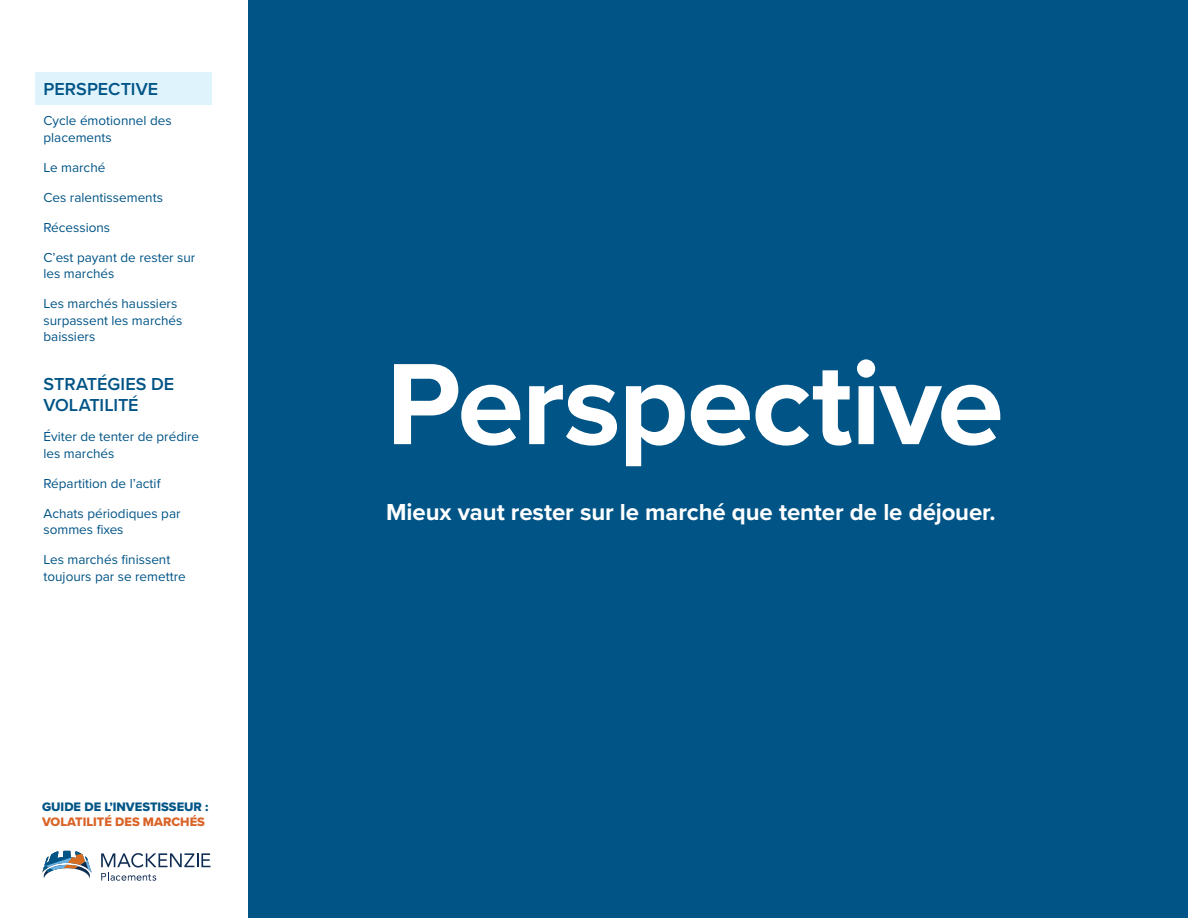
<style>
.page{position:relative;width:1188px;height:918px;background:#005486}
.page>*{position:absolute;margin:0;border:0;box-sizing:border-box;transform-origin:0 0}
.t1{font:700 120px "Proxima Nova";letter-spacing:-.015em;color:#fff}
.t2{font:700 24px "Proxima Nova";letter-spacing:-.005em;color:#fff}
.t3{font:600 18px/21.6px "Proxima Nova";color:#005486}
.t4{font:13.5px/16.5px "Proxima Nova";color:#005486}
.t5{font:12.75px "Proxima Nova Extrabld";color:#005486}
.t6{font:12.75px "Proxima Nova Extrabld";color:#da6327}
</style>
<div class="page">
<div style="left:0;top:0;width:248px;height:918px;background:#fff"></div>
<svg style="left:42px;top:851px;width:50px;height:27px"></svg>
<svg style="left:101px;top:853px;width:109px;height:28px"></svg>
<div style="left:36px;top:72px;width:176px;height:32px;background:#dff3fd"></div>
<h3 class="t3" style="left:44px;top:78px;width:116px">PERSPECTIVE</h3>
<p class="t4" style="left:44px;top:112px;width:130px">Cycle émotionnel des placements</p>
<p class="t4" style="left:44px;top:158px;width:63px">Le marché</p>
<p class="t4" style="left:44px;top:188px;width:121px">Ces ralentissements</p>
<p class="t4" style="left:44px;top:218px;width:68px">Récessions</p>
<p class="t4" style="left:44px;top:248px;width:153px">C’est payant de rester sur les marchés</p>
<p class="t4" style="left:44px;top:295px;width:140px">Les marchés haussiers surpassent les marchés baissiers</p>
<h3 class="t3" style="left:44px;top:373px;width:132px">STRATÉGIES DE<br>VOLATILITÉ</h3>
<p class="t4" style="left:44px;top:428px;width:157px">Éviter de tenter de prédire les marchés</p>
<p class="t4" style="left:44px;top:475px;width:118px">Répartition de l’actif</p>
<p class="t4" style="left:44px;top:505px;width:139px">Achats périodiques par sommes fixes</p>
<p class="t4" style="left:44px;top:551px;width:144px">Les marchés finissent toujours par se remettre</p>
<p class="t5" style="left:42px;top:797px;width:168px">GUIDE DE L’INVESTISSEUR :</p>
<p class="t6" style="left:42px;top:813px;width:164px">VOLATILITÉ DES MARCHÉS</p>
<p class="t1" style="left:386px;top:315px;width:619px">Perspective</p>
<p class="t2" style="left:386px;top:494px;width:611px">Mieux vaut rester sur le marché que tenter de le déjouer.</p>
</div>
